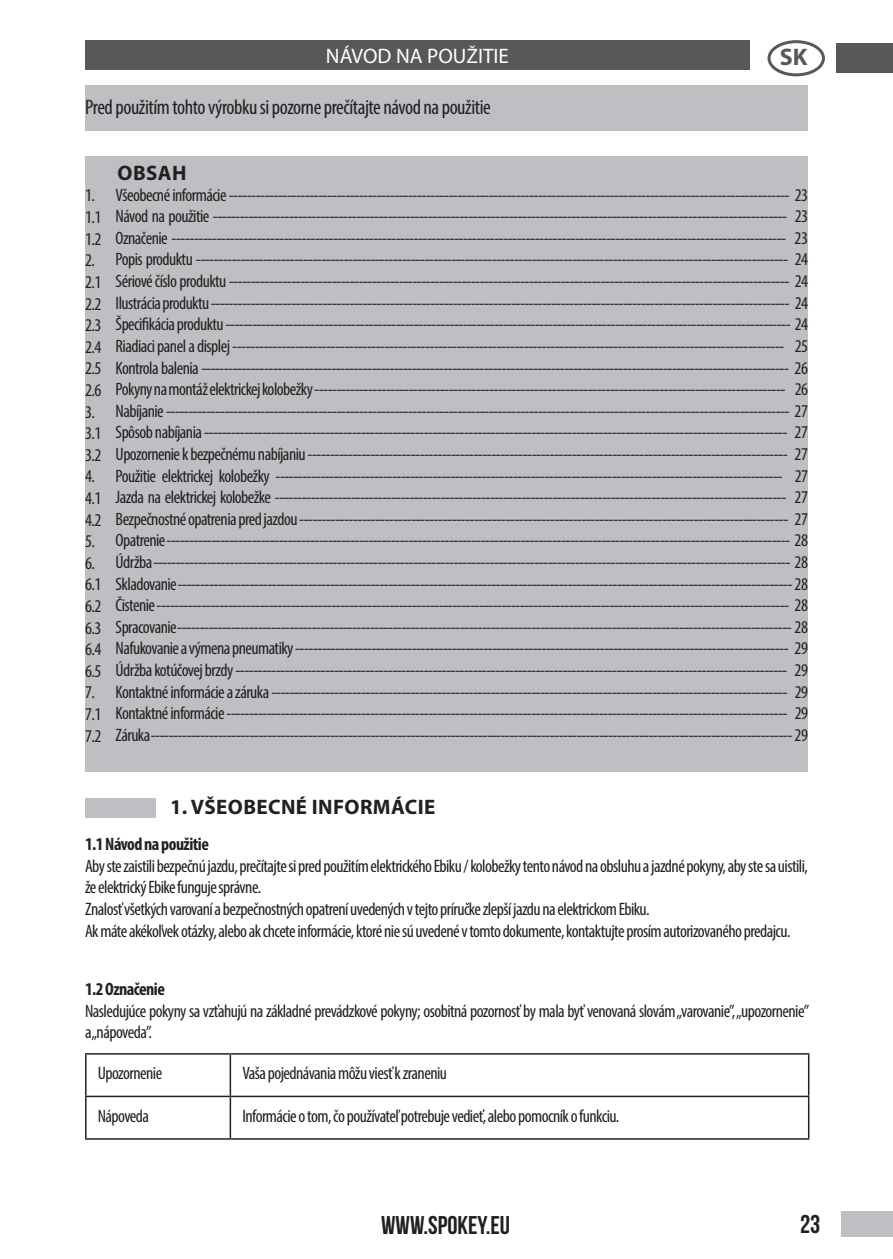
<style>
.page{position:relative;width:893px;height:1259px;background:#fff}
.page>*{position:absolute;margin:0;border:0;box-sizing:border-box;transform-origin:0 0}
.t1{font:25.5px "Bebas Neue";color:#231f20}
.t2{font:700 24px "Myriad Pro";color:#57585a}
.t3{font:condensed 21px "Myriad Pro";letter-spacing:-.02em;color:#231f20}
.t4{font:700 21px "Myriad Pro";letter-spacing:.02em;color:#231f20}
.t5{font:21px "Myriad Pro";color:#fff}
.t6{font:condensed 18px/21.6px "Myriad Pro";letter-spacing:-.03em;color:#231f20}
.t7{font:700 condensed 18px "Myriad Pro";letter-spacing:-.03em;color:#231f20}
</style>
<div class="page">
<div style="left:842px;top:1211px;width:51px;height:26px;background:#bebfc2"></div>
<div style="left:837px;top:43px;width:56px;height:30px;background:#57585a"></div>
<div style="left:85px;top:40px;width:665px;height:30px;background:#57585a"></div>
<div style="left:767px;top:40px;width:58px;height:36px;border:3px solid #57585a;border-radius:50%"></div>
<div style="left:85px;top:85px;width:723px;height:45px;background:#bebfc2"></div>
<div style="left:85px;top:156px;width:723px;height:615px;background:#bebfc2"></div>
<div style="left:85px;top:798px;width:71px;height:20px;background:#bebfc2"></div>
<hr style="left:85px;top:1053px;width:145px;height:1px;background:#231f20">
<hr style="left:85px;top:1054px;width:2px;height:41px;background:#231f20">
<hr style="left:230px;top:1053px;width:579px;height:1px;background:#231f20">
<hr style="left:230px;top:1054px;width:1px;height:41px;background:#231f20">
<hr style="left:808px;top:1054px;width:1px;height:41px;background:#231f20">
<hr style="left:85px;top:1095px;width:145px;height:2px;background:#231f20">
<hr style="left:85px;top:1097px;width:2px;height:41px;background:#231f20">
<hr style="left:230px;top:1095px;width:579px;height:2px;background:#231f20">
<hr style="left:230px;top:1097px;width:1px;height:41px;background:#231f20">
<hr style="left:808px;top:1097px;width:1px;height:41px;background:#231f20">
<hr style="left:85px;top:1138px;width:145px;height:1px;background:#231f20">
<hr style="left:230px;top:1138px;width:579px;height:1px;background:#231f20">
<p class="t5" style="left:326px;top:43px;width:184px">NÁVOD NA POUŽITIE</p>
<h2 class="t2" style="left:780px;top:41px;width:29px">SK</h2>
<p class="t3" style="left:85px;top:94px;width:407px">Pred použitím tohto výrobku si pozorne prečítajte návod na použitie</p>
<p class="t6" style="left:85px;top:184px;width:18px">1.<br>1.1<br>1.2<br>2.<br>2.1<br>2.2<br>2.3<br>2.4<br>2.5<br>2.6<br>3.<br>3.1<br>3.2<br>4.<br>4.1<br>4.2<br>5.<br>6.<br>6.1<br>6.2<br>6.3<br>6.4<br>6.5<br>7.<br>7.1<br>7.2</p>
<p class="t4" style="left:118px;top:159px;width:71px">OBSAH</p>
<p class="t6" style="left:116px;top:184px;width:694px;text-align:justify">Všeobecné informácie ----------------------------------------------------------------------------------------------------------------------------- 23<br>Návod na použitie -------------------------------------------------------------------------------------------------------------------------------- 23<br>Označenie ----------------------------------------------------------------------------------------------------------------------------------------- 23<br>Popis produktu ------------------------------------------------------------------------------------------------------------------------------------ 24<br>Sériové číslo produktu ----------------------------------------------------------------------------------------------------------------------------- 24<br>Ilustrácia produktu --------------------------------------------------------------------------------------------------------------------------------- 24<br>Špecifikácia produktu ------------------------------------------------------------------------------------------------------------------------------ 24<br>Riadiaci panel a displej --------------------------------------------------------------------------------------------------------------------------- 25<br>Kontrola balenia ----------------------------------------------------------------------------------------------------------------------------------- 26<br>Pokyny na montáž elektrickej kolobežky --------------------------------------------------------------------------------------------------------- 26<br>Nabíjanie ------------------------------------------------------------------------------------------------------------------------------------------- 27<br>Spôsob nabíjania ---------------------------------------------------------------------------------------------------------------------------------- 27<br>Upozornenie k bezpečnému nabíjaniu ----------------------------------------------------------------------------------------------------------- 27<br>Použitie elektrickej kolobežky ----------------------------------------------------------------------------------------------------------------- 27<br>Jazda na elektrickej kolobežke ------------------------------------------------------------------------------------------------------------------ 27<br>Bezpečnostné opatrenia pred jazdou ------------------------------------------------------------------------------------------------------------- 27<br>Opatrenie ------------------------------------------------------------------------------------------------------------------------------------------- 28<br>Údržba ---------------------------------------------------------------------------------------------------------------------------------------------- 28<br>Skladovanie ----------------------------------------------------------------------------------------------------------------------------------------- 28<br>Čistenie --------------------------------------------------------------------------------------------------------------------------------------------- 28<br>Spracovanie ----------------------------------------------------------------------------------------------------------------------------------------- 28<br>Nafukovanie a výmena pneumatiky -------------------------------------------------------------------------------------------------------------- 29<br>Údržba kotúčovej brzdy --------------------------------------------------------------------------------------------------------------------------- 29<br>Kontaktné informácie a záruka ------------------------------------------------------------------------------------------------------------------- 29<br>Kontaktné informácie ----------------------------------------------------------------------------------------------------------------------------- 29<br>Záruka ----------------------------------------------------------------------------------------------------------------------------------------------- 29</p>
<p class="t4" style="left:170px;top:793px;width:267px">1. VŠEOBECNÉ INFORMÁCIE</p>
<p class="t7" style="left:85px;top:833px;width:125px">1.1 Návod na použitie</p>
<p class="t6" style="left:85px;top:854px;width:724px">Aby ste zaistili bezpečnú jazdu, prečítajte si pred použitím elektrického Ebiku / kolobežky tento návod na obsluhu a jazdné pokyny, aby ste sa uistili, že elektrický Ebike funguje správne.<br>Znalosť všetkých varovaní a bezpečnostných opatrení uvedených v tejto príručke zlepší jazdu na elektrickom Ebiku.<br>Ak máte akékoľvek otázky, alebo ak chcete informácie, ktoré nie sú uvedené v tomto dokumente, kontaktujte prosím autorizovaného predajcu.</p>
<p class="t7" style="left:85px;top:978px;width:81px">1.2 Označenie</p>
<p class="t6" style="left:85px;top:999px;width:726px">Nasledujúce pokyny sa vzťahujú na základné prevádzkové pokyny; osobitná pozornosť by mala byť venovaná slovám „varovanie”, „upozornenie” a „nápoveda”.</p>
<p class="t6" style="left:98px;top:1062px;width:66px">Upozornenie</p>
<p class="t6" style="left:242px;top:1062px;width:206px">Vaša pojednávania môžu viesť k zraneniu</p>
<p class="t6" style="left:98px;top:1105px;width:53px">Nápoveda</p>
<p class="t6" style="left:242px;top:1105px;width:379px">Informácie o tom, čo používateľ potrebuje vedieť, alebo pomocník o funkciu.</p>
<h1 class="t1" style="left:381px;top:1211px;width:130px">WWW.SPOKEY.EU</h1>
<h1 class="t1" style="left:800px;top:1210px;width:22px">23</h1>
</div>
